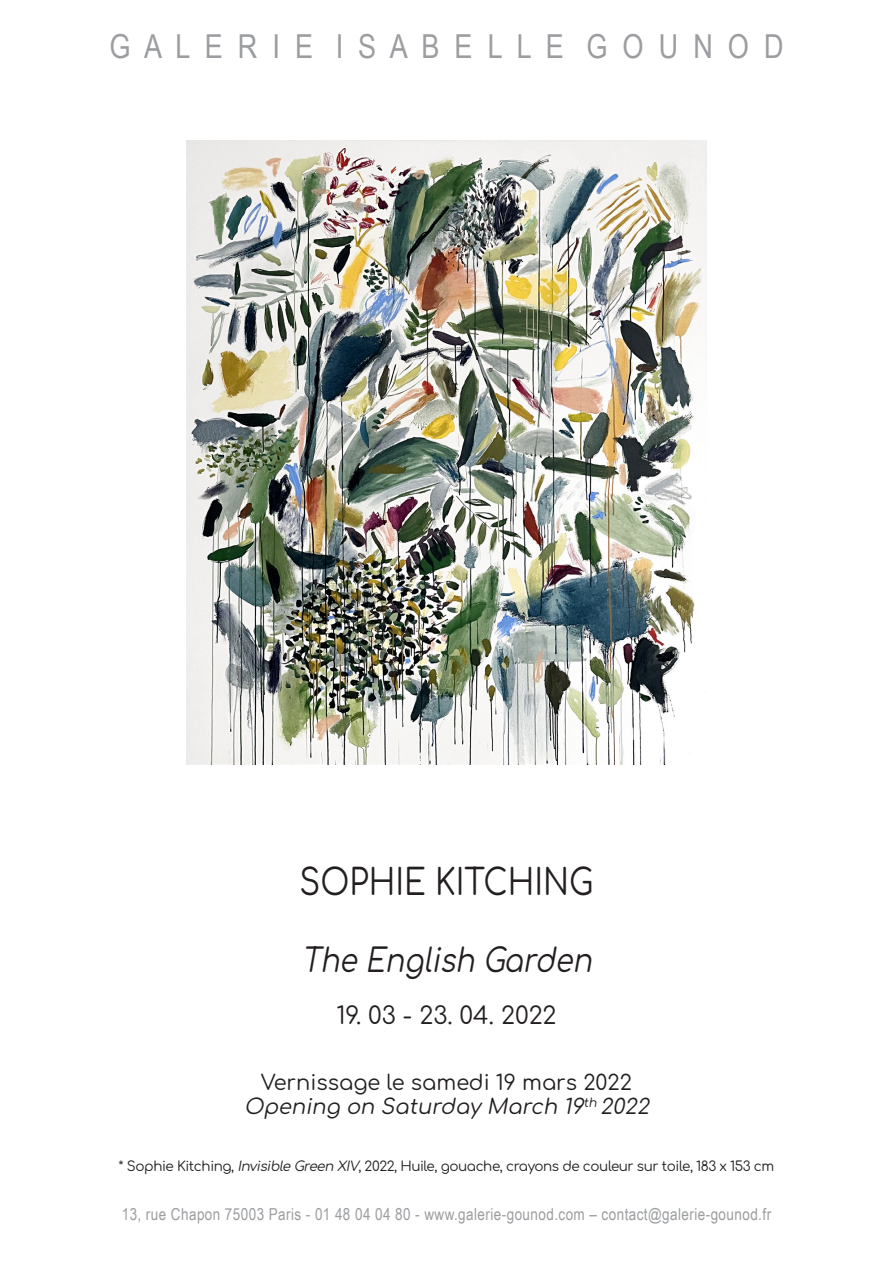
<style>
.page{position:relative;width:893px;height:1263px;background:#fff}
.page>*{position:absolute;margin:0;border:0;box-sizing:border-box;transform-origin:0 0}
.t1{font:36.15px "Comfortaa";color:#231f20;scale:.87 1}
.t2{font:33px "Arial Narrow";color:#9b9da0}
.t3{font:italic 32.85px "Comfortaa";color:#231f20;scale:.87 1}
.t4{font:24px "Comfortaa";color:#231f20}
.t5{font:21px/24px "Comfortaa";color:#231f20;text-align:center}
.t6{font:16.5px "Arial Narrow";letter-spacing:.025em;color:#9b9da0}
.t7{font:13.5px "Comfortaa";letter-spacing:-.03em;color:#231f20}
.s1{font-style:italic}
</style>
<div class="page">
<img style="left:187px;top:140px;width:519px;height:625px">
<h2 class="t2" style="left:109px;top:22px;width:676px">G A L E R I E I S A B E L L E G O U N O D</h2>
<h1 class="t1" style="left:300px;top:849px;width:339px">SOPHIE KITCHING</h1>
<h3 class="t3" style="left:301px;top:931px;width:345px">The English Garden</h3>
<h3 class="t4" style="left:336px;top:994px;width:222px">19. 03 - 23. 04. 2022</h3>
<h3 class="t5" style="left:244px;top:1068px;width:412px">Vernissage le samedi 19 mars 2022<br><span class="s1">Opening on Saturday March 19</span><sup>th</sup> <span class="s1">2022</span></h3>
<p class="t7" style="left:119px;top:1154px;width:657px">* Sophie Kitching, <span class="s1">Invisible Green XIV</span>, 2022, Huile, gouache, crayons de couleur sur toile, 183 x 153 cm</p>
<p class="t6" style="left:122px;top:1202px;width:651px">13, rue Chapon 75003 Paris - 01 48 04 04 80 - www.galerie-gounod.com – contact@galerie-gounod.fr</p>
</div>
